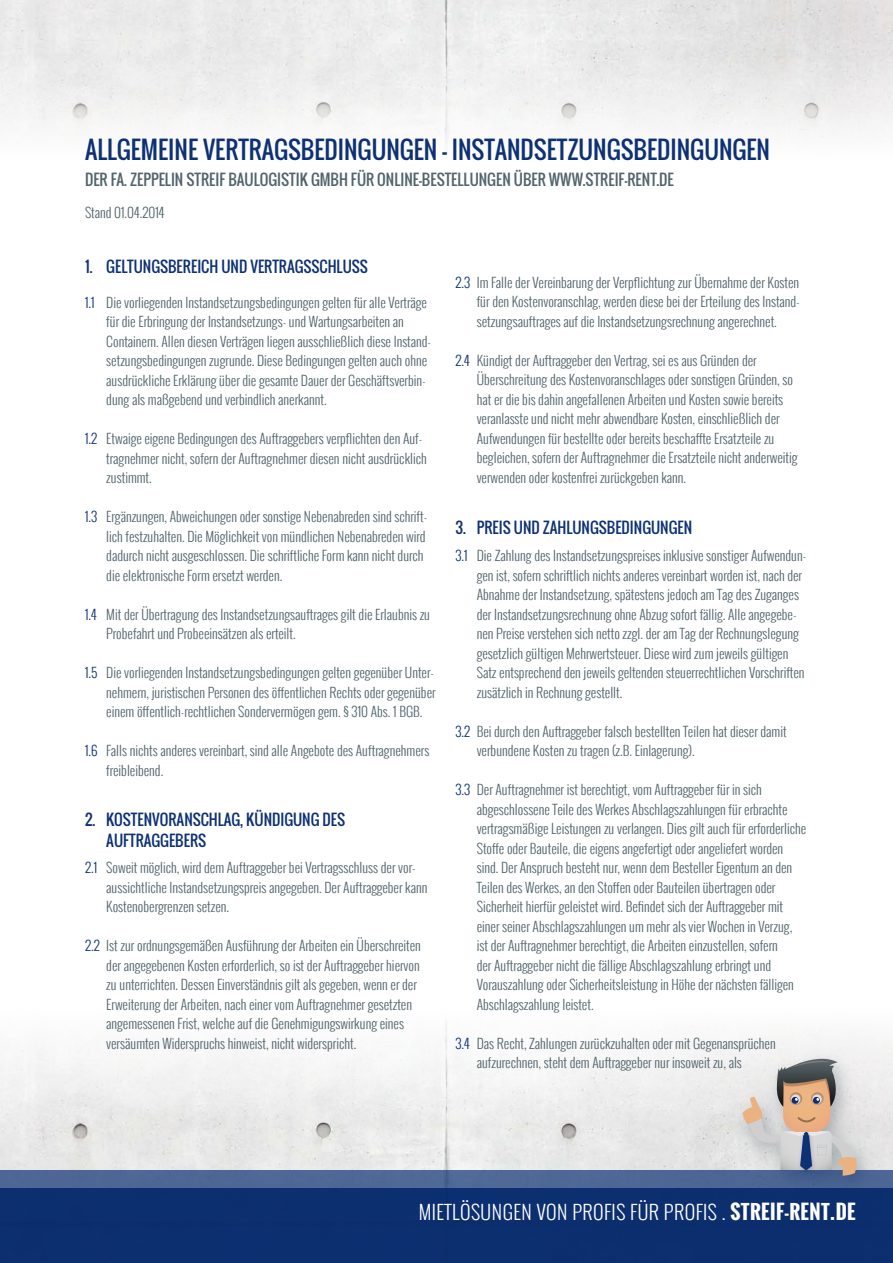
<style>
.page{position:relative;width:893px;height:1263px;background:#fff}
.page>*{position:absolute;margin:0;border:0;box-sizing:border-box;transform-origin:0 0}
.t1{font:24px "Oswald";color:#0d3174}
.t2{font:300 19.5px "Oswald";letter-spacing:.025em;color:#fff}
.t3{font:15px/21px "Oswald";color:#0d3174}
.t4{font:15px "Oswald";color:#52646c}
.t5{font:300 13.5px/19.5px "Oswald";color:#52646c}
.s1{color:#0d3174}
.s2{font-weight:700}
</style>
<div class="page">
<img style="left:0;top:1129px;width:693px;height:41px">
<div style="left:0;top:995px;width:893px;height:134px;background:linear-gradient(to bottom,#fff,#e8e8e7)"></div>
<img style="left:693px;top:1012px;width:200px;height:158px">
<svg style="left:0;top:1170px;width:893px;height:93px;background:#173876"></svg>
<img style="left:747px;top:1078px;width:120px;height:147px">
<svg style="left:742px;top:1056px;width:116px;height:120px;background:#c1b9b5"></svg>
<img style="left:0;top:0;width:893px;height:55px">
<div style="left:0;top:55px;width:893px;height:115px;background:linear-gradient(to bottom,#e7e7e7,#fff)"></div>
<h1 class="t1" style="left:85px;top:132px;width:687px">ALLGEMEINE VERTRAGSBEDINGUNGEN – INSTANDSETZUNGSBEDINGUNGEN</h1>
<p class="t4" style="left:85px;top:168px;width:590px">DER FA. ZEPPELIN STREIF BAULOGISTIK GMBH FÜR ONLINE-BESTELLUNGEN ÜBER WWW.STREIF-RENT.DE</p>
<p class="t5" style="left:85px;top:203px;width:81px">Stand 01.04.2014</p>
<p class="t3" style="left:85px;top:256px;width:284px">1. GELTUNGSBEREICH UND VERTRAGSSCHLUSS</p>
<p class="t5" style="left:106px;top:292px;width:326px;text-indent:-21px"><span class="s1">1.1</span> Die vorliegenden Instandsetzungsbedingungen gelten für alle Verträge für die Erbringung der Instandsetzungs- und Wartungsarbeiten an Containern. Allen diesen Verträgen liegen ausschließlich diese Instand&shy;setzungsbedingungen zugrunde. Diese Bedingungen gelten auch ohne ausdrückliche Erklärung über die gesamte Dauer der Geschäftsverbin&shy;dung als maßgebend und verbindlich anerkannt.</p>
<p class="t5" style="left:106px;top:429px;width:322px;text-indent:-21px"><span class="s1">1.2</span> Etwaige eigene Bedingungen des Auftraggebers verpflichten den Auf&shy;tragnehmer nicht, sofern der Auftragnehmer diesen nicht ausdrücklich zustimmt.</p>
<p class="t5" style="left:106px;top:507px;width:322px;text-indent:-21px"><span class="s1">1.3</span> Ergänzungen, Abweichungen oder sonstige Nebenabreden sind schrift&shy;lich festzuhalten. Die Möglichkeit von mündlichen Nebenabreden wird dadurch nicht ausgeschlossen. Die schriftliche Form kann nicht durch die elektronische Form ersetzt werden.</p>
<p class="t5" style="left:106px;top:604px;width:325px;text-indent:-21px"><span class="s1">1.4</span> Mit der Übertragung des Instandsetzungsauftrages gilt die Erlaubnis zu<br>Probefahrt und Probeeinsätzen als erteilt.</p>
<p class="t5" style="left:106px;top:663px;width:331px;text-indent:-21px"><span class="s1">1.5</span> Die vorliegenden Instandsetzungsbedingungen gelten gegenüber Unter&shy;nehmern, juristischen Personen des öffentlichen Rechts oder gegenüber einem öffentlich-rechtlichen Sondervermögen gem. § 310 Abs. 1 BGB.</p>
<p class="t5" style="left:106px;top:741px;width:325px;text-indent:-21px"><span class="s1">1.6</span> Falls nichts anderes vereinbart, sind alle Angebote des Auftragnehmers freibleibend.</p>
<p class="t3" style="left:106px;top:809px;width:240px;text-indent:-21px">2. KOSTENVORANSCHLAG, KÜNDIGUNG DES<br>AUFTRAGGEBERS</p>
<p class="t5" style="left:106px;top:858px;width:323px;text-indent:-21px"><span class="s1">2.1</span> Soweit möglich, wird dem Auftraggeber bei Vertragsschluss der vor&shy;aussichtliche Instandsetzungspreis angegeben. Der Auftraggeber kann<br>Kostenobergrenzen setzen.</p>
<p class="t5" style="left:106px;top:936px;width:316px;text-indent:-21px"><span class="s1">2.2</span> Ist zur ordnungsgemäßen Ausführung der Arbeiten ein Überschreiten der angegebenen Kosten erforderlich, so ist der Auftraggeber hiervon zu unterrichten. Dessen Einverständnis gilt als gegeben, wenn er der Erweiterung der Arbeiten, nach einer vom Auftragnehmer gesetzten angemessenen Frist, welche auf die Genehmigungswirkung eines versäumten Widerspruchs hinweist, nicht widerspricht.</p>
<p class="t5" style="left:477px;top:273px;width:324px;text-align:justify;text-indent:-21px"><span class="s1">2.3</span> Im Falle der Vereinbarung der Verpflichtung zur Übernahme der Kosten für den Kostenvoranschlag, werden diese bei der Erteilung des Instand&shy;setzungsauftrages auf die Instandsetzungsrechnung angerechnet.</p>
<p class="t5" style="left:477px;top:351px;width:322px;text-indent:-21px"><span class="s1">2.4</span> Kündigt der Auftraggeber den Vertrag, sei es aus Gründen der Überschreitung des Kostenvoranschlages oder sonstigen Gründen, so hat er die bis dahin angefallenen Arbeiten und Kosten sowie bereits veranlasste und nicht mehr abwendbare Kosten, einschließlich der Aufwendungen für bestellte oder bereits beschaffte Ersatzteile zu begleichen, sofern der Auftragnehmer die Ersatzteile nicht anderweitig verwenden oder kostenfrei zurückgeben kann.</p>
<p class="t3" style="left:455px;top:517px;width:238px">3. PREIS UND ZAHLUNGSBEDINGUNGEN</p>
<p class="t5" style="left:477px;top:546px;width:331px;text-indent:-21px"><span class="s1">3.1</span> Die Zahlung des Instandsetzungspreises inklusive sonstiger Aufwendun&shy;gen ist, sofern schriftlich nichts anderes vereinbart worden ist, nach der Abnahme der Instandsetzung, spätestens jedoch am Tag des Zuganges der Instandsetzungsrechnung ohne Abzug sofort fällig. Alle angegebe&shy;nen Preise verstehen sich netto zzgl. der am Tag der Rechnungslegung gesetzlich gültigen Mehrwertsteuer. Diese wird zum jeweils gültigen Satz entsprechend den jeweils geltenden steuerrechtlichen Vorschriften zusätzlich in Rechnung gestellt.</p>
<p class="t5" style="left:477px;top:721px;width:311px;text-indent:-21px"><span class="s1">3.2</span> Bei durch den Auftraggeber falsch bestellten Teilen hat dieser damit verbundene Kosten zu tragen (z.B. Einlagerung).</p>
<p class="t5" style="left:477px;top:780px;width:331px;text-indent:-21px"><span class="s1">3.3</span> Der Auftragnehmer ist berechtigt, vom Auftraggeber für in sich abgeschlossene Teile des Werkes Abschlagszahlungen für erbrachte vertragsmäßige Leistungen zu verlangen. Dies gilt auch für erforderliche Stoffe oder Bauteile, die eigens angefertigt oder angeliefert worden sind. Der Anspruch besteht nur, wenn dem Besteller Eigentum an den Teilen des Werkes, an den Stoffen oder Bauteilen übertragen oder Sicherheit hierfür geleistet wird. Befindet sich der Auftraggeber mit einer seiner Abschlagszahlungen um mehr als vier Wochen in Verzug, ist der Auftragnehmer berechtigt, die Arbeiten einzustellen, sofern<br>der Auftraggeber nicht die fällige Abschlagszahlung erbringt und Vorauszahlung oder Sicherheitsleistung in Höhe der nächsten fälligen Abschlagszahlung leistet.</p>
<p class="t5" style="left:477px;top:1033px;width:300px;text-indent:-21px"><span class="s1">3.4</span> Das Recht, Zahlungen zurückzuhalten oder mit Gegenansprüchen aufzurechnen, steht dem Auftraggeber nur insoweit zu, als</p>
<h2 class="t2" style="left:419px;top:1198px;width:438px">MIETLÖSUNGEN VON PROFIS FÜR PROFIS . <span class="s2">STREIF-RENT.DE</span></h2>
</div>
